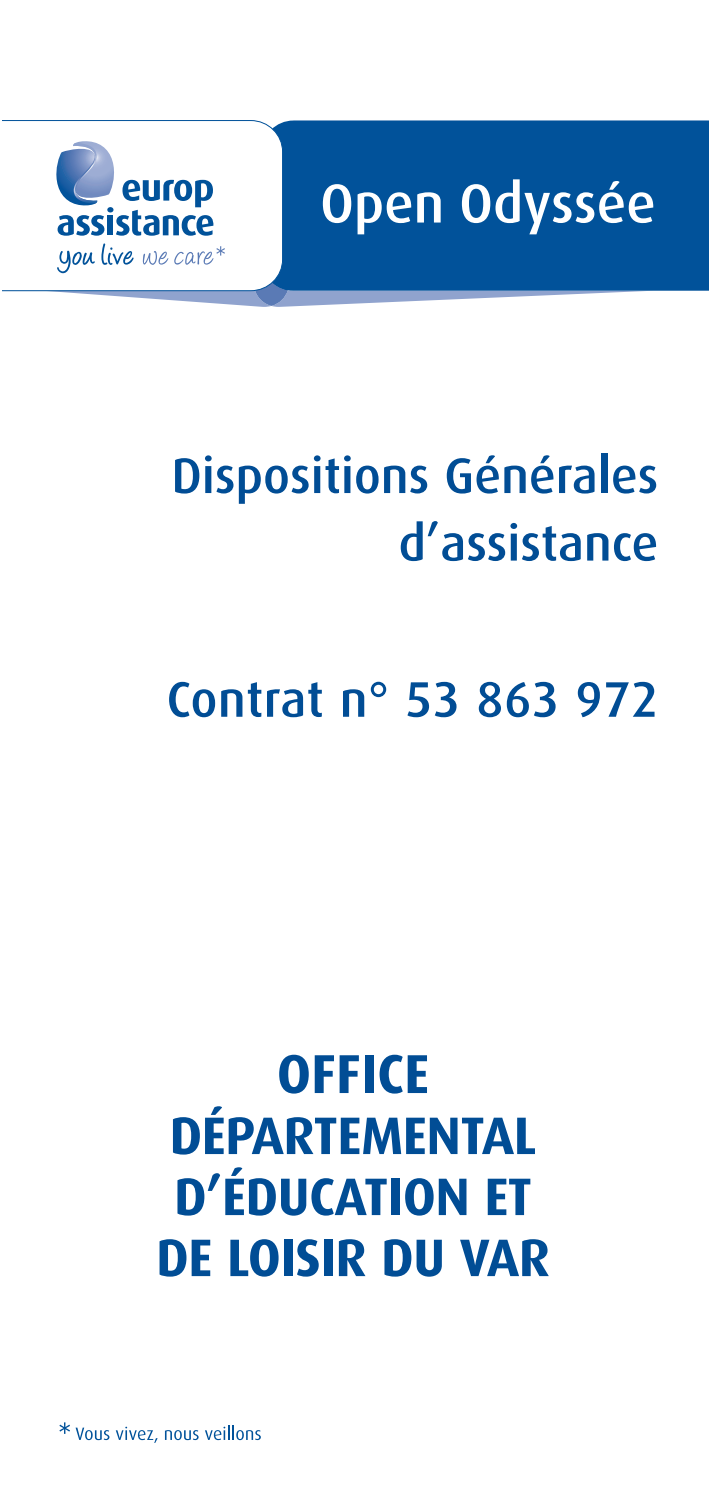
<style>
.page{position:relative;width:709px;height:1489px;background:#fff}
.page>*{position:absolute;margin:0;border:0;box-sizing:border-box;transform-origin:0 0}
.t1{font:500 55px "Dax";color:#fff}
.t2{font:700 55px "Dax";color:#014d95}
.t3{font:700 52.75px/61px "Dax";letter-spacing:-.01em;color:#014d95;text-align:center}
.t4{font:500 50px/67.5px "Dax";color:#014d95;text-align:right}
</style>
<div class="page">
<svg style="left:272px;top:291px;width:373px;height:16px"></svg>
<div style="left:283px;top:120px;width:426px;height:171px;background:#01529a"></div>
<svg style="left:3px;top:291px;width:268px;height:16px"></svg>
<svg style="left:252px;top:129px;width:37px;height:177px"></svg>
<svg style="left:3px;top:120px;width:280px;height:171px"></svg>
<svg style="left:76px;top:1427px;width:33px;height:12px"></svg>
<svg style="left:116px;top:1426px;width:41px;height:16px"></svg>
<svg style="left:165px;top:1430px;width:34px;height:9px"></svg>
<svg style="left:205px;top:1425px;width:56px;height:14px"></svg>
<svg style="left:59px;top:1422px;width:11px;height:11px"></svg>
<svg style="left:57px;top:251px;width:38px;height:22px"></svg>
<svg style="left:101px;top:243px;width:33px;height:22px"></svg>
<svg style="left:143px;top:246px;width:82px;height:19px"></svg>
<svg style="left:55px;top:141px;width:159px;height:95px"></svg>
<p class="t1" style="left:320px;top:173px;width:337px">Open Odyssée</p>
<p class="t4" style="left:171px;top:442px;width:488px">Dispositions Générales d’assistance</p>
<p class="t4" style="left:167px;top:665px;width:493px">Contrat n° 53 863 972</p>
<p class="t2" style="left:277px;top:1043px;width:154px">OFFICE</p>
<p class="t3" style="left:156px;top:1105px;width:395px">DÉPARTEMENTAL<br>D’ÉDUCATION ET<br>DE LOISIR DU VAR</p>
</div>
